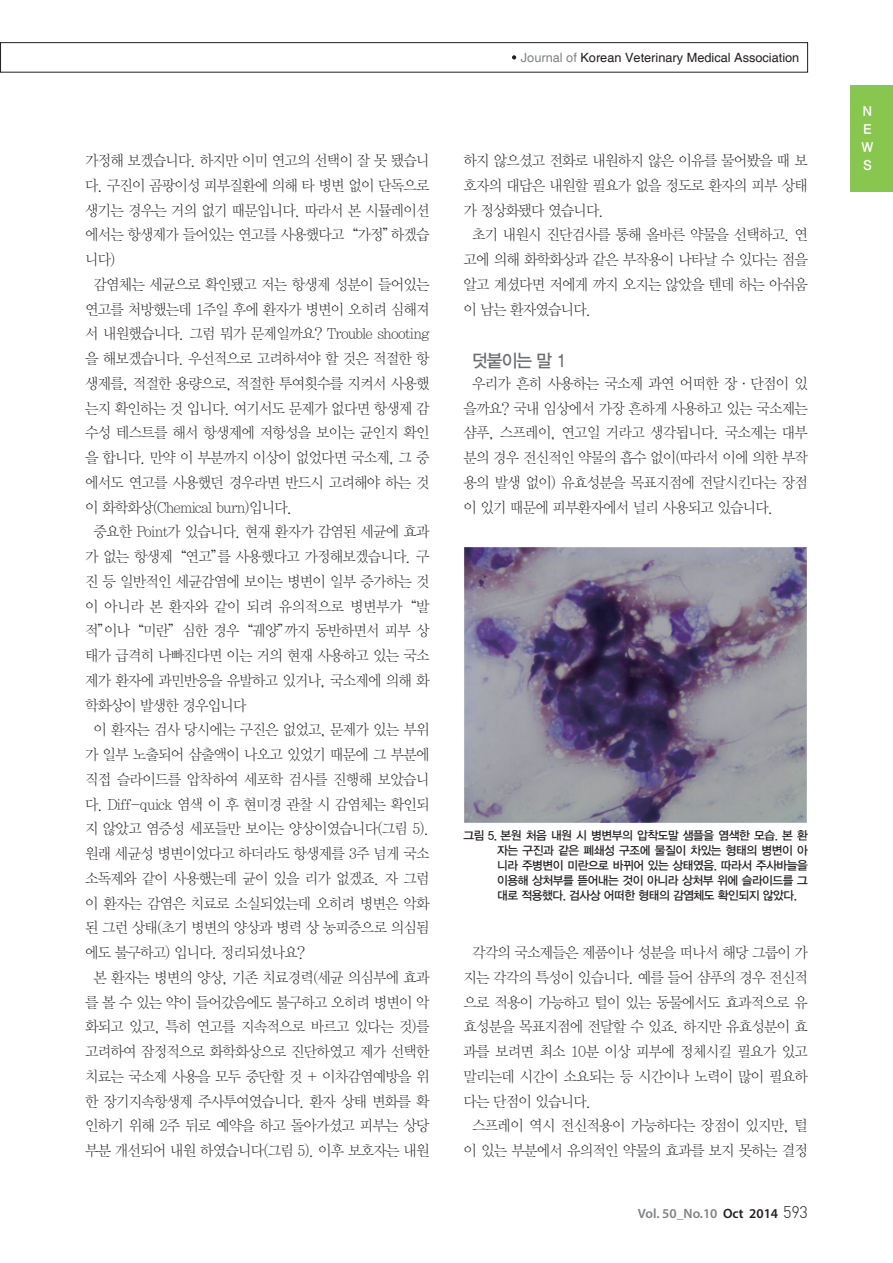
<style>
.page{position:relative;width:893px;height:1263px;background:#fff}
.page>*{position:absolute;margin:0;border:0;box-sizing:border-box;transform-origin:0 0}
.t1{font:18px "YDIYGO330";color:#6c6d70;scale:.95 1}
.t2{font:15px/24.8px "YDIY Mj O310";letter-spacing:-.05em;color:#231f20;text-align:justify;scale:.95 1}
.t3{font:600 13.5px "Myriad Pro";color:#808285}
.t4{font:13.5px/18px "YDIYGO340";color:#fff}
.t5{font:12.75px "Helvetica";color:#231f20}
.t6{font:12px/15px "YDIYGO330";letter-spacing:-.035em;color:#231f20;text-align:justify}
.s1{color:#808285}
.s2{font-family:"YDIYGO320"}
.s3{color:#231f20}
.s4{font-family:"DIN";font-weight:300;font-size:16.5px;color:#231f20}
</style>
<div class="page">
<svg style="left:0;top:43px;width:1px;height:29px"></svg>
<svg style="left:512px;top:55px;width:4px;height:5px"></svg>
<div style="left:850px;top:85px;width:43px;height:106px;background:#89c650"></div>
<img style="left:464px;top:547px;width:343px;height:276px">
<p class="t5" style="left:521px;top:50px;width:280px"><span class="s1">Journal of</span> Korean Veterinary Medical Association</p>
<p class="t4" style="left:862px;top:102px;width:13px">N<br>E<br>W</p>
<p class="t2" style="left:463px;top:149px;width:364px">하지 않으셨고 전화로 내원하지 않은 이유를 물어봤을 때 보 호자의 대답은 내원할 필요가 없을 정도로 환자의 피부 상태 가 정상화됐다 였습니다.</p>
<p class="t2" style="left:463px;top:223px;width:364px;text-indent:9px">초기 내원시 진단검사를 통해 올바른 약물을 선택하고. 연 고에 의해 화학화상과 같은 부작용이 나타날 수 있다는 점을 알고 계셨다면 저에게 까지 오지는 않았을 텐데 하는 아쉬움 이 남는 환자였습니다.</p>
<p class="t1" style="left:472px;top:350px;width:101px">덧붙이는 말 1</p>
<p class="t2" style="left:463px;top:372px;width:364px;text-indent:9px">우리가 흔히 사용하는 국소제 과연 어떠한 장<span class="s2">·</span>단점이 있 을까요? 국내 임상에서 가장 흔하게 사용하고 있는 국소제는 샴푸, 스프레이, 연고일 거라고 생각됩니다. 국소제는 대부 분의 경우 전신적인 약물의 흡수 없이(따라서 이에 의한 부작 용의 발생 없이) 유효성분을 목표지점에 전달시킨다는 장점 이 있기 때문에 피부환자에서 널리 사용되고 있습니다.</p>
<p class="t2" style="left:85px;top:149px;width:364px">가정해 보겠습니다. 하지만 이미 연고의 선택이 잘 못 됐습니</p>
<p class="t4" style="left:863px;top:156px;width:10px">S</p>
<p class="t2" style="left:85px;top:174px;width:364px">다. 구진이 곰팡이성 피부질환에 의해 타 병변 없이 단독으로 생기는 경우는 거의 없기 때문입니다. 따라서 본 시뮬레이션 에서는 항생제가 들어있는 연고를 사용했다고“가정”하겠습 니다)</p>
<p class="t2" style="left:85px;top:273px;width:364px;text-indent:9px">감염체는 세균으로 확인됐고 저는 항생제 성분이 들어있는 연고를 처방했는데 1주일 후에 환자가 병변이 오히려 심해져 서 내원했습니다. 그럼 뭐가 문제일까요? Trouble shooting 을 해보겠습니다. 우선적으로 고려하셔야 할 것은 적절한 항 생제를, 적절한 용량으로, 적절한 투여횟수를 지켜서 사용했 는지 확인하는 것 입니다. 여기서도 문제가 없다면 항생제 감 수성 테스트를 해서 항생제에 저항성을 보이는 균인지 확인 을 합니다. 만약 이 부분까지 이상이 없었다면 국소제, 그 중 에서도 연고를 사용했던 경우라면 반드시 고려해야 하는 것 이 화학화상(Chemical burn)입니다.</p>
<p class="t2" style="left:85px;top:520px;width:364px;text-indent:9px">중요한 Point가 있습니다. 현재 환자가 감염된 세균에 효과 가 없는 항생제“연고”를 사용했다고 가정해보겠습니다. 구 진 등 일반적인 세균감염에 보이는 병변이 일부 증가하는 것 이 아니라 본 환자와 같이 되려 유의적으로 병변부가“발 적”이나“미란”심한 경우“궤양”까지 동반하면서 피부 상 태가 급격히 나빠진다면 이는 거의 현재 사용하고 있는 국소 제가 환자에 과민반응을 유발하고 있거나, 국소제에 의해 화 학화상이 발생한 경우입니다</p>
<p class="t2" style="left:85px;top:718px;width:364px;text-indent:9px">이 환자는 검사 당시에는 구진은 없었고, 문제가 있는 부위 가 일부 노출되어 삼출액이 나오고 있었기 때문에 그 부분에 직접 슬라이드를 압착하여 세포학 검사를 진행해 보았습니 다. Diff-quick 염색 이 후 현미경 관찰 시 감염체는 확인되 지 않았고 염증성 세포들만 보이는 양상이였습니다(그림 5). 원래 세균성 병변이었다고 하더라도 항생제를 3주 넘게 국소 소독제와 같이 사용했는데 균이 있을 리가 없겠죠. 자 그럼 이 환자는 감염은 치료로 소실되었는데 오히려 병변은 악화 된 그런 상태(초기 병변의 양상과 병력 상 농피증으로 의심됨 에도 불구하고) 입니다. 정리되셨나요?</p>
<p class="t2" style="left:85px;top:966px;width:364px;text-align:center">본 환자는 병변의 양상, 기존 치료경력(세균 의심부에 효과 를 볼 수 있는 약이 들어갔음에도 불구하고 오히려 병변이 악 화되고 있고, 특히 연고를 지속적으로 바르고 있다는 것)를 고려하여 잠정적으로 화학화상으로 진단하였고 제가 선택한 치료는 국소제 사용을 모두 중단할 것 + 이차감염예방을 위 한 장기지속항생제 주사투여였습니다. 환자 상태 변화를 확 인하기 위해 2주 뒤로 예약을 하고 돌아가셨고 피부는 상당 부분 개선되어 내원 하였습니다(그림 5). 이후 보호자는 내원</p>
<p class="t6" style="left:497px;top:827px;width:312px;text-indent:-34px">그림 5. 본원 처음 내원 시 병변부의 압착도말 샘플을 염색한 모습. 본 환 자는 구진과 같은 폐쇄성 구조에 물질이 차있는 형태의 병변이 아 니라 주병변이 미란으로 바뀌어 있는 상태였음. 따라서 주사바늘을 이용해 상처부를 뜯어내는 것이 아니라 상처부 위에 슬라이드를 그 대로 적용했다. 검사상 어떠한 형태의 감염체도 확인되지 않았다.</p>
<p class="t2" style="left:463px;top:941px;width:364px;text-indent:9px">각각의 국소제들은 제품이나 성분을 떠나서 해당 그룹이 가 지는 각각의 특성이 있습니다. 예를 들어 샴푸의 경우 전신적 으로 적용이 가능하고 털이 있는 동물에서도 효과적으로 유 효성분을 목표지점에 전달할 수 있죠. 하지만 유효성분이 효 과를 보려면 최소 10분 이상 피부에 정체시킬 필요가 있고 말리는데 시간이 소요되는 등 시간이나 노력이 많이 필요하 다는 단점이 있습니다.</p>
<p class="t2" style="left:463px;top:1114px;width:364px;text-align:center">스프레이 역시 전신적용이 가능하다는 장점이 있지만, 털 이 있는 부분에서 유의적인 약물의 효과를 보지 못하는 결정</p>
<p class="t3" style="left:638px;top:1205px;width:172px">Vol. 50_No.10 <span class="s3">Oct 2014</span> <span class="s4">593</span></p>
</div>
